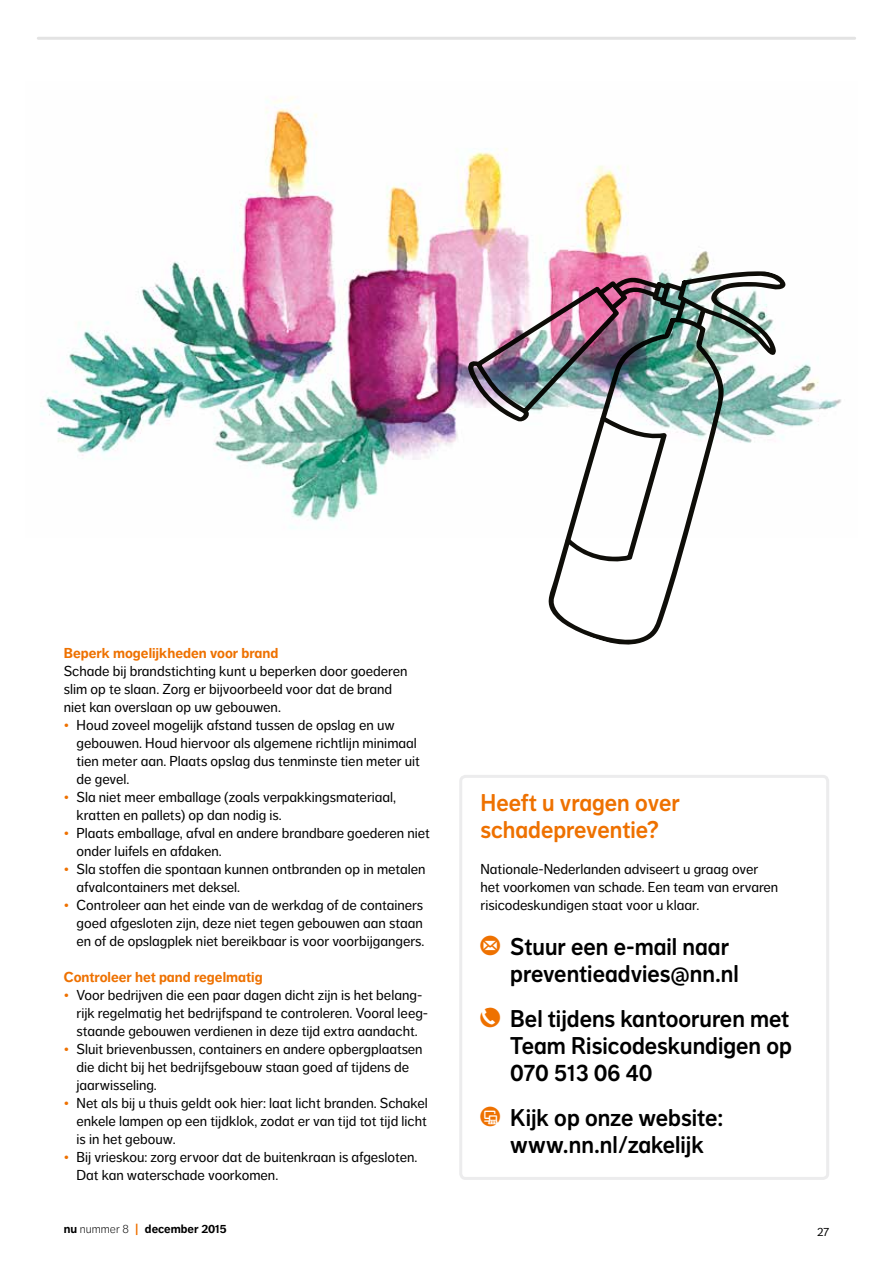
<style>
.page{position:relative;width:893px;height:1263px;background:#fff}
.page>*{position:absolute;margin:0;border:0;box-sizing:border-box;transform-origin:0 0}
.t1{font:24px/27px "NN Dagny Display";color:#000}
.t2{font:24px/27px "NN Dagny Display";color:#ee7100}
.t3{font:14.25px/18px "NN Dagny Text";color:#000}
.t4{font:700 14.25px "NN Dagny Text";color:#ee7100}
.t5{font:700 12px "NN Dagny Text";color:#000}
.t6{font:12px "NN Dagny Text";color:#000}
.s1{color:#ee7100}
.s2{font-family:"NN Picto Diap";font-size:27px;color:#ee7100}
.s3{font-weight:300}
</style>
<div class="page">
<div style="left:459px;top:775px;width:370px;height:405px;border:3px solid #ececed;border-radius:5px"></div>
<img style="left:41px;top:97px;width:800px;height:431px">
<svg style="left:548px;top:565px;width:132px;height:80px"></svg>
<img style="left:468px;top:271px;width:320px;height:294px">
<hr style="left:38px;top:37px;width:817px;height:3px;background:#e3e3e3">
<p class="t4" style="left:64px;top:644px;width:216px">Beperk mogelijkheden voor brand</p>
<p class="t3" style="left:64px;top:662px;width:345px">Schade bij brandstichting kunt u beperken door goederen slim op te slaan. Zorg er bijvoorbeeld voor dat de brand niet kan overslaan op uw gebouwen.</p>
<p class="t3" style="left:77px;top:716px;width:345px;text-indent:-13px"><span class="s1">•</span> Houd zoveel mogelijk afstand tussen de opslag en uw gebouwen. Houd hiervoor als algemene richtlijn minimaal tien meter aan. Plaats opslag dus tenminste tien meter uit de gevel.</p>
<p class="t3" style="left:77px;top:788px;width:321px;text-indent:-13px"><span class="s1">•</span> Sla niet meer emballage (zoals verpakkingsmateriaal, kratten en pallets) op dan nodig is.</p>
<p class="t3" style="left:77px;top:824px;width:355px;text-indent:-13px"><span class="s1">•</span> Plaats emballage, afval en andere brandbare goederen niet onder luifels en afdaken.</p>
<p class="t3" style="left:77px;top:860px;width:351px;text-indent:-13px"><span class="s1">•</span> Sla stoffen die spontaan kunnen ontbranden op in metalen afvalcontainers met deksel.</p>
<p class="t3" style="left:77px;top:896px;width:349px;text-align:justify;text-indent:-13px"><span class="s1">•</span> Controleer aan het einde van de werkdag of de containers goed afgesloten zijn, deze niet tegen gebouwen aan staan en of de opslagplek niet bereikbaar is voor voorbijgangers.</p>
<p class="t4" style="left:64px;top:968px;width:200px">Controleer het pand regelmatig</p>
<p class="t3" style="left:77px;top:986px;width:353px;text-indent:-13px"><span class="s1">•</span> Voor bedrijven die een paar dagen dicht zijn is het belang&shy;rijk regelmatig het bedrijfspand te controleren. Vooral leeg&shy;staande gebouwen verdienen in deze tijd extra aandacht.</p>
<p class="t3" style="left:77px;top:1040px;width:348px;text-indent:-13px"><span class="s1">•</span> Sluit brievenbussen, containers en andere opbergplaatsen die dicht bij het bedrijfsgebouw staan goed af tijdens de jaarwisseling.</p>
<p class="t3" style="left:77px;top:1094px;width:353px;text-align:justify;text-indent:-13px"><span class="s1">•</span> Net als bij u thuis geldt ook hier: laat licht branden. Schakel enkele lampen op een tijdklok, zodat er van tijd tot tijd licht is in het gebouw.</p>
<p class="t3" style="left:77px;top:1148px;width:342px;text-indent:-13px"><span class="s1">•</span> Bij vrieskou: zorg ervoor dat de buitenkraan is afgesloten.<br>Dat kan waterschade voorkomen.</p>
<h1 class="t2" style="left:480px;top:789px;width:201px">Heeft u vragen over schadepreventie?</h1>
<p class="t3" style="left:480px;top:860px;width:299px">Nationale-Nederlanden adviseert u graag over het voorkomen van schade. Een team van ervaren risicodeskundigen staat voor u klaar.</p>
<h1 class="t1" style="left:510px;top:933px;width:230px;text-indent:-30px"><span class="s2">u</span>Stuur een e-mail naar preventieadvies@nn.nl</h1>
<h1 class="t1" style="left:510px;top:1005px;width:283px;text-align:justify;text-indent:-30px"><span class="s2">;</span>Bel tijdens kantooruren met Team Risicodeskundigen op 070 513 06 40</h1>
<h1 class="t1" style="left:480px;top:1104px;width:244px;text-align:center"><span class="s2">s</span>Kijk op onze website: www.nn.nl/zakelijk</h1>
<p class="t5" style="left:64px;top:1221px;width:164px">nu <span class="s3">nummer 8</span> <span class="s1">|</span> december 2015</p>
<p class="t6" style="left:817px;top:1225px;width:14px">27</p>
</div>
